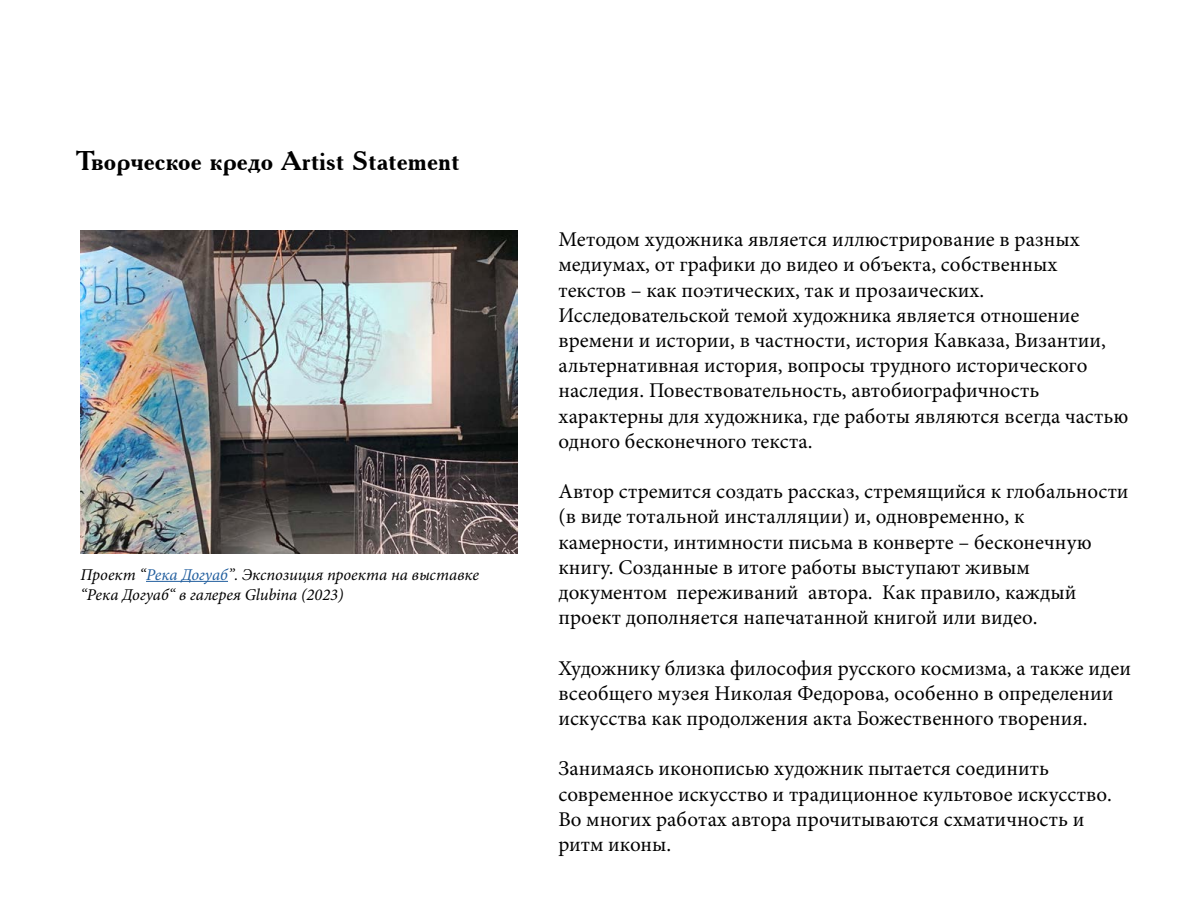
<style>
.page{position:relative;width:1188px;height:918px;background:#fff}
.page>*{position:absolute;margin:0;border:0;box-sizing:border-box;transform-origin:0 0}
.t1{font:700 27px "Academy C";color:#000}
.t2{font:21px/25.2px "Minion Pro";color:#000}
.t3{font:italic 16.5px/19.8px "Minion Pro";color:#000}
.s1{color:#215e9e}
</style>
<div class="page">
<img style="left:80px;top:231px;width:437px;height:323px">
<hr style="left:146px;top:581px;width:82px;height:1px;background:#215e9e">
<p class="t1" style="left:76px;top:143px;width:385px">Творческое кредо Artist Statement</p>
<p class="t3" style="left:80px;top:565px;width:400px">Проект “<span class="s1">Река Догуаб</span>”. Экспозиция проекта на выставке “Река Догуаб“ в галерея Glubina (2023)</p>
<p class="t2" style="left:558px;top:227px;width:571px">Методом художника является иллюстрирование в разных медиумах, от графики до видео и объекта, собственных текстов – как поэтических, так и прозаических.<br>Исследовательской темой художника является отношение времени и истории, в частности, история Кавказа, Византии, альтернативная история, вопросы трудного исторического наследия. Повествовательность, автобиографичность характерны для художника, где работы являются всегда частью одного бесконечного текста.</p>
<p class="t2" style="left:558px;top:479px;width:572px">Автор стремится создать рассказ, стремящийся к глобальности (в виде тотальной инсталляции) и, одновременно, к камерности, интимности письма в конверте – бесконечную книгу. Созданные в итоге работы выступают живым документом переживаний автора. Как правило, каждый проект дополняется напечатанной книгой или видео.</p>
<p class="t2" style="left:558px;top:655px;width:574px">Художнику близка философия русского космизма, а также идеи всеобщего музея Николая Федорова, особенно в определении искусства как продолжения акта Божественного творения.</p>
<p class="t2" style="left:558px;top:756px;width:555px">Занимаясь иконописью художник пытается соединить современное искусство и традиционное культовое искусство.<br>Во многих работах автора прочитываются схматичность и ритм иконы.</p>
</div>
